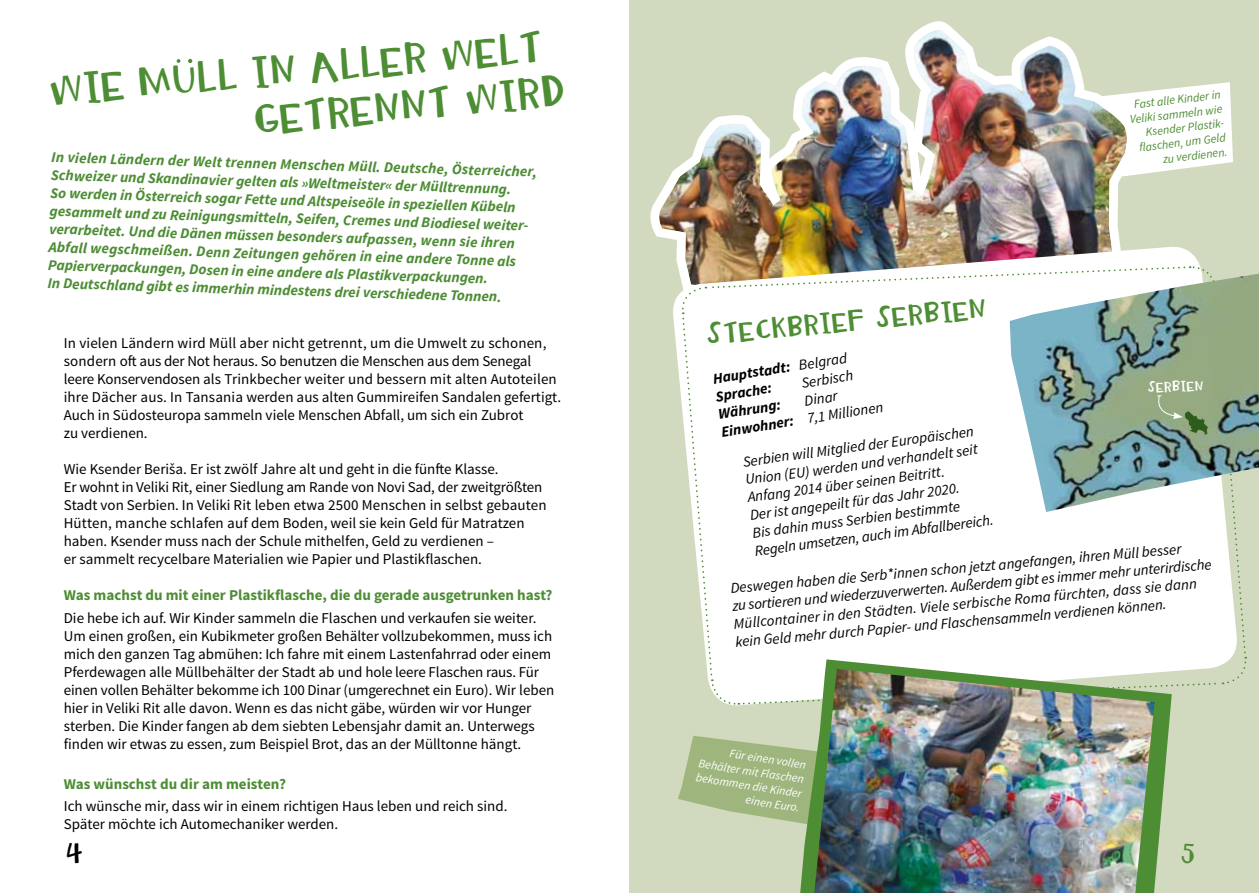
<style>
.page{position:relative;width:1259px;height:893px;background:#fff}
.page>*{position:absolute;margin:0;border:0;box-sizing:border-box;transform-origin:0 0}
.t1{font:40.5px "KB Radio Watcher";color:#4d8d34}
.t2{font:28.5px "KB Radio Watcher";color:#000}
.t3{font:28.5px "KB Radio Watcher";color:#4d8d34}
.t4{font:26.85px "KB Radio Watcher";color:#4d8d34}
.t5{font:15px/18px "Source Sans Pro";color:#000}
.t6{font:italic 700 15px/18px "Source Sans Pro";color:#4d8d34}
.t7{font:italic 15px/18px "Source Sans Pro";color:#000}
.t8{font:700 15px "Source Sans Pro";color:#4d8d34}
.t9{font:italic 700 15px/18px "Source Sans Pro";color:#000}
.t10{font:13.65px "KB Radio Watcher";color:#fff}
.t11{font:italic 12px/14.4px "Source Sans Pro";color:#4d8d34;text-align:right}
.t12{font:italic 12px/14.4px "Source Sans Pro";color:#fff;text-align:right}
.s1{font-weight:400}
.s2{font-weight:700}
</style>
<div class="page">
<div style="left:629px;top:0;width:630px;height:893px;background:#d1dabf"></div>
<svg style="left:1146px;top:82px;width:87px;height:92px;background:#f8faf6"></svg>
<svg style="left:678px;top:736px;width:120px;height:87px"></svg>
<img style="left:650px;top:21px;width:496px;height:224px">
<svg style="left:177px;top:59px;width:3px;height:4px"></svg>
<svg style="left:188px;top:59px;width:4px;height:4px"></svg>
<img style="left:673px;top:245px;width:527px;height:150px">
<img style="left:1247px;top:274px;width:12px;height:196px">
<svg style="left:681px;top:265px;width:566px;height:441px;background:#e2e9e5"></svg>
<svg style="left:798px;top:659px;width:373px;height:234px"></svg>
<img style="left:814px;top:669px;width:340px;height:224px">
<h1 class="t1" style="left:48px;top:72px;width:495px;rotate:-5deg">Wie MUll in a ller We lt</h1>
<h1 class="t1" style="left:252px;top:101px;width:315px;rotate:-5deg">getrennt wird</h1>
<p class="t6" style="left:52px;top:147px;width:487px;rotate:2deg">In vielen Ländern der Welt trennen Menschen Müll. Deutsche, Österreicher, Schweizer und Skandinavier gelten als »Weltmeister« der Mülltrennung.<br>So werden in Österreich sogar Fette und Altspeiseöle in speziellen Kübeln gesammelt und zu Reinigungsmitteln, Seifen, Cremes und Biodiesel weiter&shy;verarbeitet. Und die Dänen müssen besonders aufpassen, wenn sie ihren Abfall wegschmeißen. Denn Zeitungen gehören in eine andere Tonne als Papierverpackungen, Dosen in eine andere als Plastikverpackungen.<br>In Deutschland gibt es immerhin mindestens drei verschiedene Tonnen.</p>
<p class="t5" style="left:64px;top:335px;width:499px">In vielen Ländern wird Müll aber nicht getrennt, um die Umwelt zu schonen, sondern oft aus der Not heraus. So benutzen die Menschen aus dem Senegal leere Konservendosen als Trinkbecher weiter und bessern mit alten Autoteilen ihre Dächer aus. In Tansania werden aus alten Gummireifen Sandalen gefertigt.<br>Auch in Südosteuropa sammeln viele Menschen Abfall, um sich ein Zubrot<br>zu verdienen.</p>
<p class="t5" style="left:64px;top:461px;width:484px">Wie Ksender Beriša. Er ist zwölf Jahre alt und geht in die fünfte Klasse.<br>Er wohnt in Veliki Rit, einer Siedlung am Rande von Novi Sad, der zweitgrößten Stadt von Serbien. In Veliki Rit leben etwa 2500 Menschen in selbst gebauten Hütten, manche schlafen auf dem Boden, weil sie kein Geld für Matratzen haben. Ksender muss nach der Schule mithelfen, Geld zu verdienen –<br>er sammelt recycelbare Materialien wie Papier und Plastikflaschen.</p>
<p class="t8" style="left:64px;top:586px;width:490px">Was machst du mit einer Plastikflasche, die du gerade ausgetrunken hast?</p>
<p class="t5" style="left:64px;top:609px;width:492px">Die hebe ich auf. Wir Kinder sammeln die Flaschen und verkaufen sie weiter.<br>Um einen großen, ein Kubikmeter großen Behälter vollzubekommen, muss ich mich den ganzen Tag abmühen: Ich fahre mit einem Lastenfahrrad oder einem Pferdewagen alle Müllbehälter der Stadt ab und hole leere Flaschen raus. Für einen vollen Behälter bekomme ich 100 Dinar (umgerechnet ein Euro). Wir leben hier in Veliki Rit alle davon. Wenn es das nicht gäbe, würden wir vor Hunger sterben. Die Kinder fangen ab dem siebten Lebensjahr damit an. Unterwegs finden wir etwas zu essen, zum Beispiel Brot, das an der Mülltonne hängt.</p>
<p class="t8" style="left:64px;top:774px;width:224px">Was wünschst du dir am meisten?</p>
<p class="t5" style="left:64px;top:797px;width:445px">Ich wünsche mir, dass wir in einem richtigen Haus leben und reich sind.<br>Später möchte ich Automechaniker werden.</p>
<p class="t11" style="left:1127px;top:98px;width:97px;rotate:-7deg">Fast alle Kinder in<br>Veliki sammeln wie<br>Ksender Plastik&shy;flaschen, um Geld zu verdienen.</p>
<h3 class="t4" style="left:704px;top:324px;width:283px;rotate:-6deg">Stec kbrief Serbien</h3>
<p class="t9" style="left:711px;top:370px;width:137px;rotate:-9deg">Hauptstadt: <span class="s1">Belgrad<br></span>Sprache:</p>
<p class="t7" style="left:800px;top:374px;width:53px;rotate:-9deg">Serbisch</p>
<p class="t10" style="left:1147px;top:381px;width:58px;rotate:-2deg">Serbien</p>
<p class="t7" style="left:717px;top:405px;width:165px;text-indent:87px;rotate:-9deg">Dinar<br><span class="s2">Einwohner:</span> 7,1 Millionen</p>
<p class="t9" style="left:717px;top:405px;width:64px;rotate:-9deg">Währung:</p>
<p class="t7" style="left:741px;top:454px;width:242px;rotate:-8deg">Serbien will Mitglied der Europäischen Union (EU) werden und verhandelt seit Anfang 2014 über seinen Beitritt.<br>Der ist angepeilt für das Jahr 2020.<br>Bis dahin muss Serbien bestimmte Regeln umsetzen, auch im Abfallbereich.</p>
<p class="t7" style="left:730px;top:579px;width:482px;rotate:-5deg">Deswegen haben die Serb*innen schon jetzt angefangen, ihren Müll besser<br>zu sortieren und wiederzuverwerten. Außerdem gibt es immer mehr unterirdische Müllcontainer in den Städten. Viele serbische Roma fürchten, dass sie dann kein Geld mehr durch Papier- und Flaschensammeln verdienen können.</p>
<p class="t12" style="left:702px;top:741px;width:109px;rotate:9deg">Für einen vollen<br>Behälter mit Flaschen bekommen die Kinder einen Euro.</p>
<h2 class="t2" style="left:64px;top:840px;width:20px">4</h2>
<h2 class="t3" style="left:1180px;top:840px;width:16px">5</h2>
</div>
